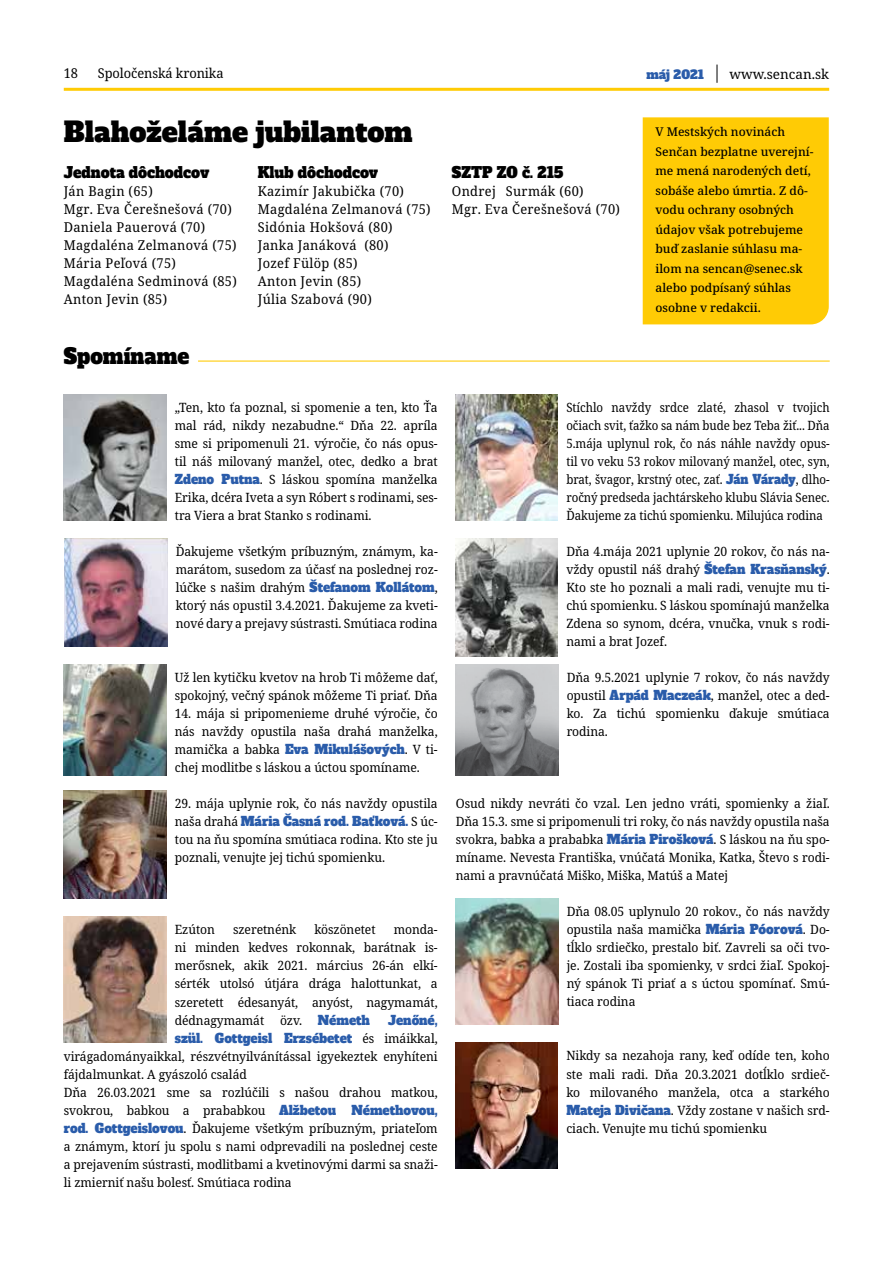
<style>
.page{position:relative;width:893px;height:1263px;background:#fff}
.page>*{position:absolute;margin:0;border:0;box-sizing:border-box;transform-origin:0 0}
.t1{font:27px "Alfa Slab One";color:#000}
.t2{font:21px "Alfa Slab One";color:#000;scale:.95 1}
.t3{font:15px "Alfa Slab One";letter-spacing:-.005em;color:#000;scale:.95 1}
.t4{font:13.5px/18px "Noto Serif";letter-spacing:.025em;color:#000;scale:.95 1}
.t5{font:13.5px "Noto Serif";letter-spacing:-.005em;color:#000;scale:.95 1}
.t6{font:13.5px "Noto Serif";color:#000}
.t7{font:12.75px/18px "Noto Serif";letter-spacing:-.005em;color:#000;text-align:justify;scale:.95 1}
.t8{font:12.75px/18px "Noto Serif";letter-spacing:-.005em;color:#000;text-align:justify;scale:.9 1}
.t9{font:12.75px/18px "Alfa Slab One";letter-spacing:-.005em;color:#2a5caa;text-align:right;scale:.95 1}
.t10{font:500 12px/19.5px "Noto Serif";color:#000}
.t11{font:12px "Alfa Slab One";color:#2a5caa}
.s1{font-family:"Alfa Slab One";color:#2a5caa}
.s2{font-family:"Noto Serif";color:#000}
</style>
<div class="page">
<hr style="left:64px;top:88px;width:765px;height:3px;background:#ffcb05">
<svg style="left:717px;top:65px;width:1px;height:18px"></svg>
<div style="left:643px;top:117px;width:186px;height:207px;background:#ffcb05"></div>
<hr style="left:198px;top:360px;width:632px;height:2px;background:#ffcb05">
<img style="left:64px;top:394px;width:102px;height:126px">
<img style="left:455px;top:394px;width:103px;height:126px">
<img style="left:64px;top:916px;width:102px;height:126px">
<img style="left:64px;top:790px;width:102px;height:108px">
<img style="left:65px;top:538px;width:102px;height:109px">
<img style="left:64px;top:664px;width:102px;height:112px">
<img style="left:456px;top:538px;width:102px;height:118px">
<img style="left:456px;top:664px;width:102px;height:112px">
<img style="left:456px;top:898px;width:102px;height:126px">
<img style="left:455px;top:1042px;width:103px;height:126px">
<p class="t4" style="left:64px;top:65px;width:17px">18</p>
<p class="t5" style="left:98px;top:64px;width:134px">Spoločenská kronika</p>
<p class="t11" style="left:646px;top:64px;width:59px">máj 2021</p>
<p class="t6" style="left:729px;top:65px;width:101px">www.sencan.sk</p>
<h1 class="t1" style="left:64px;top:109px;width:350px">Blahoželáme jubilantom</h1>
<p class="t3" style="left:64px;top:160px;width:155px">Jednota dôchodcov</p>
<p class="t4" style="left:64px;top:183px;width:184px">Ján Bagin (65)<br>Mgr. Eva Čerešnešová (70)<br>Daniela Pauerová (70)<br>Magdaléna Zelmanová (75)<br>Mária Peľová (75)<br>Magdaléna Sedminová (85)<br>Anton Jevin (85)</p>
<p class="t3" style="left:258px;top:160px;width:128px">Klub dôchodcov</p>
<p class="t4" style="left:258px;top:183px;width:184px">Kazimír Jakubička (70)<br>Magdaléna Zelmanová (75)<br>Sidónia Hokšová (80)<br>Janka Janáková (80)<br>Jozef Fülöp (85)<br>Anton Jevin (85)<br>Júlia Szabová (90)</p>
<h2 class="t2" style="left:64px;top:338px;width:134px">Spomíname</h2>
<p class="t7" style="left:175px;top:399px;width:278px">„Ten, kto ťa poznal, si spomenie a ten, kto Ťa mal rád, nikdy nezabudne.“ Dňa 22. apríla sme si pripomenuli 21. výročie, čo nás opus&shy;til náš milovaný manžel, otec, dedko a brat <span class="s1">Zdeno Putna</span>. S láskou spomína manželka Erika, dcéra Iveta a syn Róbert s rodinami, ses&shy;tra Viera a brat Stanko s rodinami.</p>
<p class="t7" style="left:176px;top:543px;width:277px">Ďakujeme všetkým príbuzným, známym, ka&shy;marátom, susedom za účasť na poslednej roz&shy;lúčke s našim drahým <span class="s1">Štefanom Kollátom</span>, ktorý nás opustil 3.4.2021. Ďakujeme za kveti&shy;nové dary a prejavy sústrasti. Smútiaca rodina</p>
<p class="t7" style="left:175px;top:669px;width:278px">Už len kytičku kvetov na hrob Ti môžeme dať, spokojný, večný spánok môžeme Ti priať. Dňa</p>
<p class="t7" style="left:175px;top:705px;width:278px">14. mája si pripomenieme druhé výročie, čo nás navždy opustila naša drahá manželka, mamička a babka <span class="s1">Eva Mikulášových</span>. V ti&shy;chej modlitbe s láskou a úctou spomíname.</p>
<p class="t7" style="left:175px;top:795px;width:278px">29. mája uplynie rok, čo nás navždy opustila</p>
<p class="t9" style="left:175px;top:812px;width:278px"><span class="s2">naša drahá</span> Mária Časná rod. Baťková. <span class="s2">S úc-</span></p>
<p class="t7" style="left:175px;top:831px;width:278px">tou na ňu spomína smútiaca rodina. Kto ste ju poznali, venujte jej tichú spomienku.</p>
<p class="t7" style="left:175px;top:921px;width:44px">Ezúton</p>
<p class="t7" style="left:233px;top:921px;width:68px">szeretnénk</p>
<p class="t7" style="left:314px;top:921px;width:66px">köszönetet</p>
<p class="t7" style="left:175px;top:921px;width:278px;text-indent:219px">monda&shy;ni minden kedves rokonnak, barátnak is&shy;merősnek, akik 2021. március 26-án elkí&shy;sérték utolsó útjára drága halottunkat, a szeretett édesanyát, anyóst, nagymamát, dédnagymamát özv. <span class="s1">Németh</span></p>
<p class="t9" style="left:175px;top:1010px;width:278px">Jenőné,<br>szül. Gottgeisl Erzsébetet <span class="s2">és imáikkal,</span></p>
<p class="t7" style="left:64px;top:1047px;width:395px;text-align:left">virágadományaikkal, részvétnyilvánítással igyekeztek enyhíteni fájdalmunkat. A gyászoló család<br>Dňa 26.03.2021 sme sa rozlúčili s našou drahou matkou, svokrou, babkou a prababkou <span class="s1">Alžbetou Némethovou, rod. Gottgeislovou</span>. Ďakujeme všetkým príbuzným, priateľom a známym, ktorí ju spolu s nami odprevadili na poslednej ceste a prejavením sústrasti, modlitbami a kvetinovými darmi sa snaži&shy;li zmierniť našu bolesť. Smútiaca rodina</p>
<p class="t3" style="left:452px;top:160px;width:119px">SZTP ZO č. 215</p>
<p class="t4" style="left:452px;top:183px;width:178px">Ondrej Surmák (60)<br>Mgr. Eva Čerešnešová (70)</p>
<p class="t10" style="left:655px;top:122px;width:160px">V Mestských novinách<br>Senčan bezplatne uverejní&shy;me mená narodených detí, sobáše alebo úmrtia. Z dô&shy;vodu ochrany osobných údajov však potrebujeme buď zaslanie súhlasu ma&shy;ilom na sencan@senec.sk alebo podpísaný súhlas osobne v redakcii.</p>
<p class="t8" style="left:566px;top:399px;width:294px">Stíchlo navždy srdce zlaté, zhasol v tvojich očiach svit, ťažko sa nám bude bez Teba žiť... Dňa 5.mája uplynul rok, čo nás náhle navždy opus&shy;til vo veku 53 rokov milovaný manžel, otec, syn, brat, švagor, krstný otec, zať. <span class="s1">Ján Várady</span>, dlho&shy;ročný predseda jachtárskeho klubu Slávia Senec.<br>Ďakujeme za tichú spomienku. Milujúca rodina</p>
<p class="t7" style="left:566px;top:543px;width:279px">Dňa 4.mája 2021 uplynie 20 rokov, čo nás na&shy;vždy opustil náš drahý <span class="s1">Štefan Krasňanský</span>.<br>Kto ste ho poznali a mali radi, venujte mu ti&shy;chú spomienku. S láskou spomínajú manželka Zdena so synom, dcéra, vnučka, vnuk s rodi&shy;nami a brat Jozef.</p>
<p class="t7" style="left:567px;top:669px;width:278px">Dňa 9.5.2021 uplynie 7 rokov, čo nás navždy opustil <span class="s1">Arpád Maczeák</span>, manžel, otec a ded&shy;ko. Za tichú spomienku ďakuje smútiaca rodina.</p>
<p class="t7" style="left:456px;top:795px;width:395px">Osud nikdy nevráti čo vzal. Len jedno vráti, spomienky a žiaľ.<br>Dňa 15.3. sme si pripomenuli tri roky, čo nás navždy opustila naša svokra, babka a prababka <span class="s1">Mária Pirošková</span>. S láskou na ňu spo&shy;míname. Nevesta Františka, vnúčatá Monika, Katka, Števo s rodi&shy;nami a pravnúčatá Miško, Miška, Matúš a Matej</p>
<p class="t7" style="left:567px;top:903px;width:278px">Dňa 08.05 uplynulo 20 rokov., čo nás navždy opustila naša mamička <span class="s1">Mária Póorová</span>. Do&shy;tĺklo srdiečko, prestalo biť. Zavreli sa oči tvo&shy;je. Zostali iba spomienky, v srdci žiaľ. Spokoj&shy;ný spánok Ti priať a s úctou spomínať. Smú&shy;tiaca rodina</p>
<p class="t7" style="left:566px;top:1047px;width:279px">Nikdy sa nezahoja rany, keď odíde ten, koho ste mali radi. Dňa 20.3.2021 dotĺklo srdieč&shy;ko milovaného manžela, otca a starkého <span class="s1">Mateja Divičana</span>. Vždy zostane v našich srd&shy;ciach. Venujte mu tichú spomienku</p>
</div>
